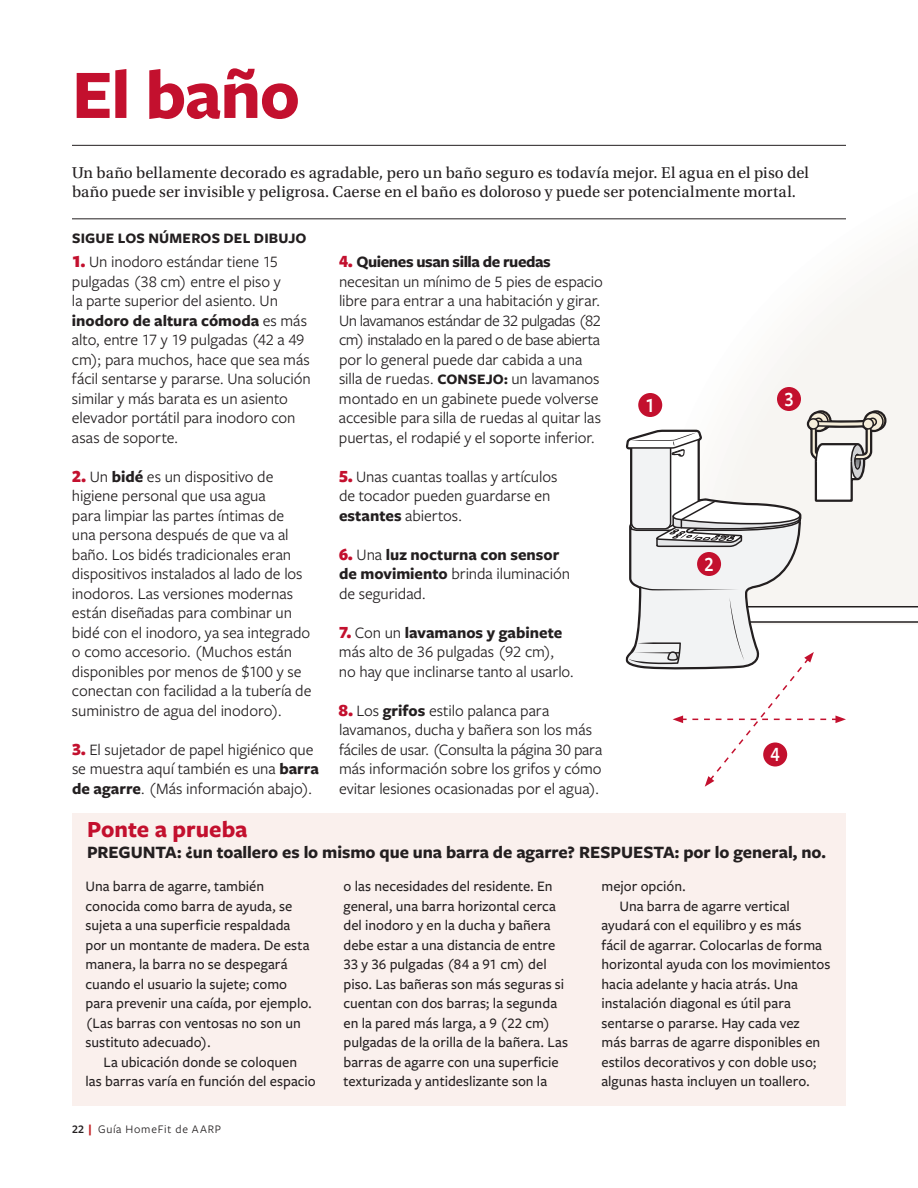
<style>
.page{position:relative;width:918px;height:1188px;background:#fff}
.page>*{position:absolute;margin:0;border:0;box-sizing:border-box;transform-origin:0 0}
.t1{font:700 72px "Freight Sans Pro";letter-spacing:-.02em;color:#c3102e}
.t2{font:700 24px "Freight Sans Pro";color:#c3102e}
.t3{font:600 21px "Freight Sans Pro";color:#fff;scale:.88 1}
.t4{font:700 18px "Freight Sans Pro";letter-spacing:-.005em;color:#231f20}
.t5{font:16.5px/19.5px "Freight Sans Pro";letter-spacing:-.005em;color:#231f20}
.t6{font:16.5px/19.5px "Utopia Std";color:#231f20}
.t7{font:500 15px/19.5px "Freight Sans Pro";color:#231f20}
.t8{font:700 15px "Freight Sans Pro";letter-spacing:.01em;color:#231f20}
.t9{font:12px "Freight Sans Pro";letter-spacing:.065em;color:#231f20}
.s1{font-weight:900;font-size:18px;color:#c3102e}
.s2{font-weight:700}
.s3{font-weight:700;font-size:15px}
.s4{font-weight:600}
.s5{font-weight:700;color:#c12025}
</style>
<div class="page">
<svg style="left:716px;top:219px;width:202px;height:190px"></svg>
<hr style="left:72px;top:145px;width:774px;height:1px;background:#231f20">
<hr style="left:72px;top:218px;width:774px;height:1px;background:#231f20">
<div style="left:72px;top:862px;width:774px;height:244px;background:#faf0ed"></div>
<svg style="left:626px;top:409px;width:292px;height:378px"></svg>
<div style="left:72px;top:813px;width:774px;height:59px;background:#faf0ed"></div>
<div style="left:638px;top:393px;width:24px;height:24px;background:#c3102e;border-radius:50%"></div>
<div style="left:697px;top:552px;width:24px;height:24px;background:#c3102e;border-radius:50%"></div>
<div style="left:777px;top:387px;width:24px;height:24px;background:#c3102e;border-radius:50%"></div>
<div style="left:763px;top:742px;width:24px;height:24px;background:#c3102e;border-radius:50%"></div>
<h1 class="t1" style="left:72px;top:45px;width:230px">El baño</h1>
<p class="t6" style="left:72px;top:163px;width:739px">Un baño bellamente decorado es agradable, pero un baño seguro es todavía mejor. El agua en el piso del baño puede ser invisible y peligrosa. Caerse en el baño es doloroso y puede ser potencialmente mortal.</p>
<p class="t8" style="left:72px;top:228px;width:236px">SIGUE LOS NÚMEROS DEL DIBUJO</p>
<p class="t5" style="left:72px;top:251px;width:240px"><span class="s1">1.</span> Un inodoro estándar tiene 15 pulgadas (38 cm) entre el piso y<br>la parte superior del asiento. Un <span class="s2">inodoro de altura cómoda</span> es más alto, entre 17 y 19 pulgadas (42 a 49 cm); para muchos, hace que sea más fácil sentarse y pararse. Una solución similar y más barata es un asiento elevador portátil para inodoro con asas de soporte.</p>
<p class="t5" style="left:72px;top:466px;width:241px"><span class="s1">2.</span> Un <span class="s2">bidé</span> es un dispositivo de higiene personal que usa agua<br>para limpiar las partes íntimas de una persona después de que va al baño. Los bidés tradicionales eran dispositivos instalados al lado de los inodoros. Las versiones modernas están diseñadas para combinar un bidé con el inodoro, ya sea integrado o como accesorio. (Muchos están disponibles por menos de $100 y se conectan con facilidad a la tubería de suministro de agua del inodoro).</p>
<p class="t5" style="left:72px;top:739px;width:248px"><span class="s1">3.</span> El sujetador de papel higiénico que se muestra aquí también es una <span class="s2">barra de agarre</span>. (Más información abajo).</p>
<h2 class="t2" style="left:87px;top:812px;width:162px">Ponte a prueba</h2>
<p class="t4" style="left:87px;top:840px;width:740px">PREGUNTA: ¿un toallero es lo mismo que una barra de agarre? RESPUESTA: por lo general, no.</p>
<p class="t5" style="left:339px;top:251px;width:265px"><span class="s1">4.</span> <span class="s2">Quienes usan silla de ruedas </span>necesitan un mínimo de 5 pies de espacio libre para entrar a una habitación y girar.<br>Un lavamanos estándar de 32 pulgadas (82 cm) instalado en la pared o de base abierta por lo general puede dar cabida a una silla de ruedas. <span class="s3">CONSEJO:</span> un lavamanos montado en un gabinete puede volverse accesible para silla de ruedas al quitar las puertas, el rodapié y el soporte inferior.</p>
<p class="t5" style="left:339px;top:466px;width:220px"><span class="s1">5.</span> Unas cuantas toallas y artículos de tocador pueden guardarse en <span class="s2">estantes</span> abiertos.</p>
<p class="t5" style="left:339px;top:544px;width:233px"><span class="s1">6.</span> Una <span class="s2">luz nocturna con sensor de movimiento</span> brinda iluminación de seguridad.</p>
<p class="t5" style="left:339px;top:622px;width:237px"><span class="s1">7.</span> Con un <span class="s2">lavamanos y gabinete </span>más alto de 36 pulgadas (92 cm), no hay que inclinarse tanto al usarlo.</p>
<p class="t5" style="left:339px;top:700px;width:265px"><span class="s1">8.</span> Los <span class="s2">grifos</span> estilo palanca para lavamanos, ducha y bañera son los más fáciles de usar. (Consulta la página 30 para más información sobre los grifos y cómo evitar lesiones ocasionadas por el agua).</p>
<p class="t3" style="left:784px;top:384px;width:12px">3</p>
<p class="t3" style="left:646px;top:390px;width:12px">1</p>
<p class="t3" style="left:704px;top:549px;width:12px">2</p>
<p class="t3" style="left:771px;top:740px;width:12px">4</p>
<p class="t7" style="left:86px;top:876px;width:228px">Una barra de agarre, también conocida como barra de ayuda, se sujeta a una superficie respaldada por un montante de madera. De esta manera, la barra no se despegará cuando el usuario la sujete; como para prevenir una caída, por ejemplo. (Las barras con ventosas no son un sustituto adecuado).</p>
<p class="t7" style="left:86px;top:1051px;width:232px;text-align:center">La ubicación donde se coloquen<br>las barras varía en función del espacio</p>
<p class="t9" style="left:72px;top:1121px;width:151px"><span class="s4">22</span> <span class="s5">|</span> Guía HomeFit de AARP</p>
<p class="t7" style="left:344px;top:876px;width:226px">o las necesidades del residente. En general, una barra horizontal cerca del inodoro y en la ducha y bañera debe estar a una distancia de entre 33 y 36 pulgadas (84 a 91 cm) del piso. Las bañeras son más seguras si cuentan con dos barras; la segunda en la pared más larga, a 9 (22 cm) pulgadas de la orilla de la bañera. Las barras de agarre con una superficie texturizada y antideslizante son la</p>
<p class="t7" style="left:602px;top:876px;width:86px">mejor opción.</p>
<p class="t7" style="left:620px;top:895px;width:172px">Una barra de agarre vertical</p>
<p class="t7" style="left:602px;top:915px;width:201px">ayudará con el equilibro y es más</p>
<p class="t7" style="left:602px;top:934px;width:222px">fácil de agarrar. Colocarlas de forma</p>
<p class="t7" style="left:602px;top:954px;width:231px">horizontal ayuda con los movimientos</p>
<p class="t7" style="left:602px;top:973px;width:198px">hacia adelante y hacia atrás. Una</p>
<p class="t7" style="left:602px;top:993px;width:191px">instalación diagonal es útil para</p>
<p class="t7" style="left:602px;top:1012px;width:200px">sentarse o pararse. Hay cada vez</p>
<p class="t7" style="left:602px;top:1032px;width:220px">más barras de agarre disponibles en</p>
<p class="t7" style="left:602px;top:1051px;width:216px">estilos decorativos y con doble uso;</p>
<p class="t7" style="left:602px;top:1071px;width:210px">algunas hasta incluyen un toallero.</p>
</div>
